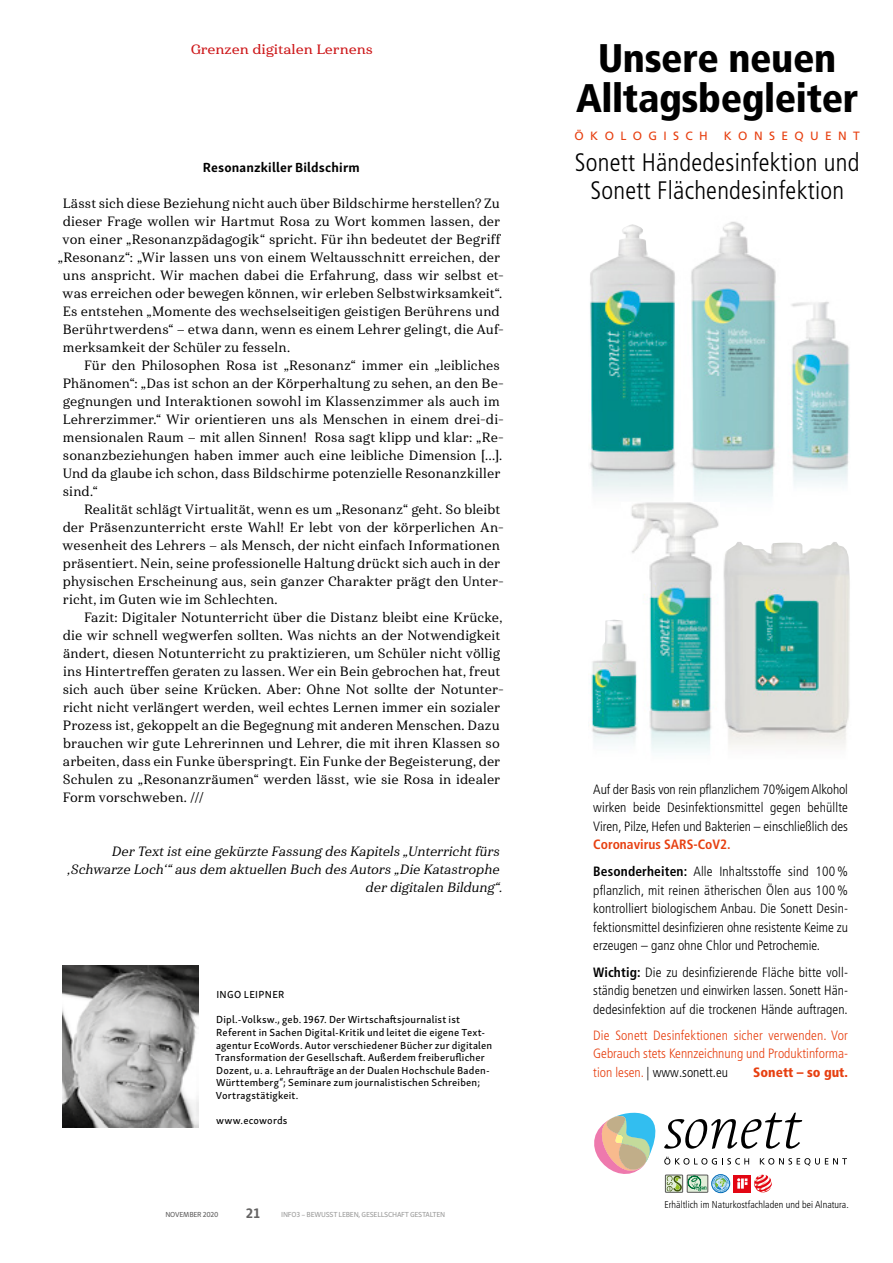
<style>
.page{position:relative;width:893px;height:1263px;background:#fff}
.page>*{position:absolute;margin:0;border:0;box-sizing:border-box;transform-origin:0 0}
.t1{font:900 condensed 39.9px/39.8px "Frutiger";letter-spacing:-.01em;color:#000;text-align:center}
.t2{font:300 condensed 25.35px/28.3px "Frutiger LT Pro";letter-spacing:.01em;color:#000;text-align:center}
.t3{font:700 14.25px "Skolar Sans Latn";color:#646363}
.t4{font:13.5px "Haboro Serif Nor Med";letter-spacing:.01em;color:#000}
.t5{font:300 condensed 13.5px/18.5px "Frutiger LT Pro";color:#000;text-align:justify}
.t6{font:13.5px/18px "Haboro Serif Nor Med It";color:#000;text-align:right}
.t7{font:300 condensed 13.5px/18.5px "Frutiger LT Pro";color:#e74011;text-align:justify}
.t8{font:700 13.5px "Skolar Sans Latn";letter-spacing:.01em;color:#000}
.t9{font:13.5px "Haboro Serif Ext Dem";color:#cd1719}
.t10{font:900 condensed 13.5px "Frutiger LT Pro";color:#e74011}
.t11{font:12px "Frutiger";letter-spacing:.53em;color:#e74011}
.t12{font:10.5px/12.6px "Skolar Sans Latn Me";letter-spacing:.02em;color:#000}
.t13{font:300 condensed 9.9px "Frutiger LT Pro";letter-spacing:.005em;color:#000}
.t14{font:7.5px "Skolar Sans Latn Me";letter-spacing:-.03em;color:#9d9d9c}
.t15{font:7.5px "Skolar Sans Latn Me";letter-spacing:-.03em;color:#646363}
.s1{font-weight:700;color:#e74011}
.s2{font-weight:700}
.s3{color:#000}
</style>
<div class="page">
<img style="left:62px;top:966px;width:136px;height:162px">
<img style="left:684px;top:221px;width:92px;height:282px">
<img style="left:791px;top:301px;width:59px;height:184px">
<svg style="left:665px;top:1192px;width:101px;height:2px"></svg>
<div style="left:711px;top:1174px;width:19px;height:19px;border:1px solid #0069b4;border-radius:50%"></div>
<svg style="left:594px;top:1112px;width:253px;height:80px"></svg>
<img style="left:590px;top:224px;width:91px;height:279px">
<img style="left:631px;top:503px;width:88px;height:248px">
<img style="left:723px;top:542px;width:127px;height:206px">
<img style="left:588px;top:620px;width:51px;height:131px">
<p class="t9" style="left:190px;top:41px;width:184px">Grenzen digitalen Lernens</p>
<p class="t8" style="left:203px;top:156px;width:159px">Resonanzkiller Bildschirm</p>
<p class="t4" style="left:63px;top:195px;width:438px">Lässt sich diese Beziehung nicht auch über Bildschirme herstellen? Zu</p>
<p class="t4" style="left:63px;top:213px;width:439px">dieser Frage wollen wir Hartmut Rosa zu Wort kommen lassen, der</p>
<p class="t4" style="left:63px;top:231px;width:439px">von einer „Resonanzpädagogik“ spricht. Für ihn bedeutet der Begriff</p>
<p class="t4" style="left:58px;top:249px;width:444px">„Resonanz“: „Wir lassen uns von einem Weltausschnitt erreichen, der</p>
<p class="t4" style="left:63px;top:267px;width:442px">uns anspricht. Wir machen dabei die Erfahrung, dass wir selbst et-</p>
<p class="t4" style="left:63px;top:285px;width:441px">was erreichen oder bewegen können, wir erleben Selbstwirksamkeit“.</p>
<p class="t4" style="left:63px;top:303px;width:438px">Es entstehen „Momente des wechselseitigen geistigen Berührens und</p>
<p class="t4" style="left:63px;top:321px;width:443px">Berührtwerdens“ – etwa dann, wenn es einem Lehrer gelingt, die Auf-</p>
<p class="t4" style="left:63px;top:339px;width:229px">merksamkeit der Schüler zu fesseln.</p>
<p class="t4" style="left:84px;top:357px;width:417px">Für den Philosophen Rosa ist „Resonanz“ immer ein „leibliches</p>
<p class="t4" style="left:63px;top:375px;width:443px">Phänomen“: „Das ist schon an der Körperhaltung zu sehen, an den Be-</p>
<p class="t4" style="left:63px;top:393px;width:438px">gegnungen und Interaktionen sowohl im Klassenzimmer als auch im</p>
<p class="t4" style="left:63px;top:411px;width:443px">Lehrerzimmer.“ Wir orientieren uns als Menschen in einem drei-di-</p>
<p class="t4" style="left:63px;top:429px;width:442px">mensionalen Raum – mit allen Sinnen! Rosa sagt klipp und klar: „Re-</p>
<p class="t4" style="left:63px;top:447px;width:441px">sonanzbeziehungen haben immer auch eine leibliche Dimension […].</p>
<p class="t4" style="left:63px;top:465px;width:439px">Und da glaube ich schon, dass Bildschirme potenzielle Resonanzkiller</p>
<p class="t4" style="left:63px;top:483px;width:36px">sind.“</p>
<p class="t4" style="left:84px;top:501px;width:418px">Realität schlägt Virtualität, wenn es um „Resonanz“ geht. So bleibt</p>
<p class="t4" style="left:63px;top:519px;width:443px">der Präsenzunterricht erste Wahl! Er lebt von der körperlichen An-</p>
<p class="t4" style="left:63px;top:537px;width:439px">wesenheit des Lehrers – als Mensch, der nicht einfach Informationen</p>
<p class="t4" style="left:63px;top:555px;width:439px">präsentiert. Nein, seine professionelle Haltung drückt sich auch in der</p>
<p class="t4" style="left:63px;top:573px;width:442px">physischen Erscheinung aus, sein ganzer Charakter prägt den Unter-</p>
<p class="t4" style="left:63px;top:591px;width:216px">richt, im Guten wie im Schlechten.</p>
<p class="t4" style="left:84px;top:609px;width:420px">Fazit: Digitaler Notunterricht über die Distanz bleibt eine Krücke,</p>
<p class="t4" style="left:63px;top:627px;width:439px">die wir schnell wegwerfen sollten. Was nichts an der Notwendigkeit</p>
<p class="t4" style="left:63px;top:645px;width:439px">ändert, diesen Notunterricht zu praktizieren, um Schüler nicht völlig</p>
<p class="t4" style="left:63px;top:663px;width:439px">ins Hintertreffen geraten zu lassen. Wer ein Bein gebrochen hat, freut</p>
<p class="t4" style="left:63px;top:681px;width:442px">sich auch über seine Krücken. Aber: Ohne Not sollte der Notunter-</p>
<p class="t4" style="left:63px;top:699px;width:439px">richt nicht verlängert werden, weil echtes Lernen immer ein sozialer</p>
<p class="t4" style="left:63px;top:717px;width:438px">Prozess ist, gekoppelt an die Begegnung mit anderen Menschen. Dazu</p>
<p class="t4" style="left:63px;top:735px;width:438px">brauchen wir gute Lehrerinnen und Lehrer, die mit ihren Klassen so</p>
<p class="t4" style="left:63px;top:753px;width:439px">arbeiten, dass ein Funke überspringt. Ein Funke der Begeisterung, der</p>
<p class="t4" style="left:63px;top:771px;width:439px">Schulen zu „Resonanzräumen“ werden lässt, wie sie Rosa in idealer</p>
<p class="t4" style="left:63px;top:789px;width:143px">Form vorschweben. ///</p>
<p class="t6" style="left:68px;top:842px;width:437px">Der Text ist eine gekürzte Fassung des Kapitels „Unterricht fürs ‚Schwarze Loch‘“ aus dem aktuellen Buch des Autors „Die Katastrophe der digitalen Bildung“.</p>
<p class="t12" style="left:216px;top:987px;width:70px">INGO LEIPNER</p>
<p class="t12" style="left:215px;top:1012px;width:278px">Dipl.-Volksw., geb. 1967. Der Wirtschaftsjournalist ist Referent in Sachen Digital-Kritik und leitet die eigene Text&shy;agentur EcoWords. Autor verschiedener Bücher zur digitalen Transformation der Gesellschaft. Außerdem freiberuflicher Dozent, u. a. Lehraufträge an der Dualen Hochschule Baden-Württemberg“; Seminare zum journalistischen Schreiben; Vortragstätigkeit.</p>
<p class="t12" style="left:216px;top:1113px;width:73px">www.ecowords</p>
<p class="t15" style="left:165px;top:1208px;width:55px">NOVEMBER 2020</p>
<p class="t3" style="left:246px;top:1202px;width:15px">21</p>
<p class="t14" style="left:281px;top:1208px;width:166px">INFO3 – BEWUSST LEBEN, GESELLSCHAFT GESTALTEN</p>
<h1 class="t1" style="left:576px;top:38px;width:284px">Unsere neuen<br>Alltagsbegleiter</h1>
<p class="t11" style="left:575px;top:129px;width:135px">ÖKOLOGISCH</p>
<p class="t11" style="left:724px;top:129px;width:137px">KONSEQUENT</p>
<h2 class="t2" style="left:575px;top:148px;width:286px">Sonett Händedesinfektion und<br>Sonett Flächendesinfektion</h2>
<p class="t5" style="left:593px;top:780px;width:256px">Auf der Basis von rein pflanzlichem 70%igem Alkohol wirken beide Desinfektionsmittel gegen behüllte Viren, Pilze, Hefen und Bakterien – einschließlich des</p>
<p class="t5" style="left:593px;top:832px;width:256px;line-height:26.5px"><span class="s1">Coronavirus SARS-CoV2.<br></span><span class="s2">Besonderheiten:</span> Alle Inhaltsstoffe sind 100 %</p>
<p class="t5" style="left:593px;top:881px;width:256px">pflanzlich, mit reinen ätherischen Ölen aus 100 % kontrolliert biologischem Anbau. Die Sonett Desin&shy;fektionsmittel desinfizieren ohne resistente Keime zu erzeugen – ganz ohne Chlor und Petrochemie.</p>
<p class="t5" style="left:593px;top:963px;width:256px"><span class="s2">Wichtig:</span> Die zu desinfizierende Fläche bitte voll&shy;ständig benetzen und einwirken lassen. Sonett Hän&shy;dedesinfektion auf die trockenen Hände auftragen.</p>
<p class="t7" style="left:593px;top:1026px;width:256px">Die Sonett Desinfektionen sicher verwenden. Vor Gebrauch stets Kennzeichnung und Produktinforma&shy;tion lesen. <span class="s3">| www.sonett.eu</span></p>
<p class="t10" style="left:753px;top:1064px;width:96px">Sonett – so gut.</p>
<p class="t13" style="left:664px;top:1198px;width:186px">Erhältlich im Naturkostfachladen und bei Alnatura.</p>
</div>
